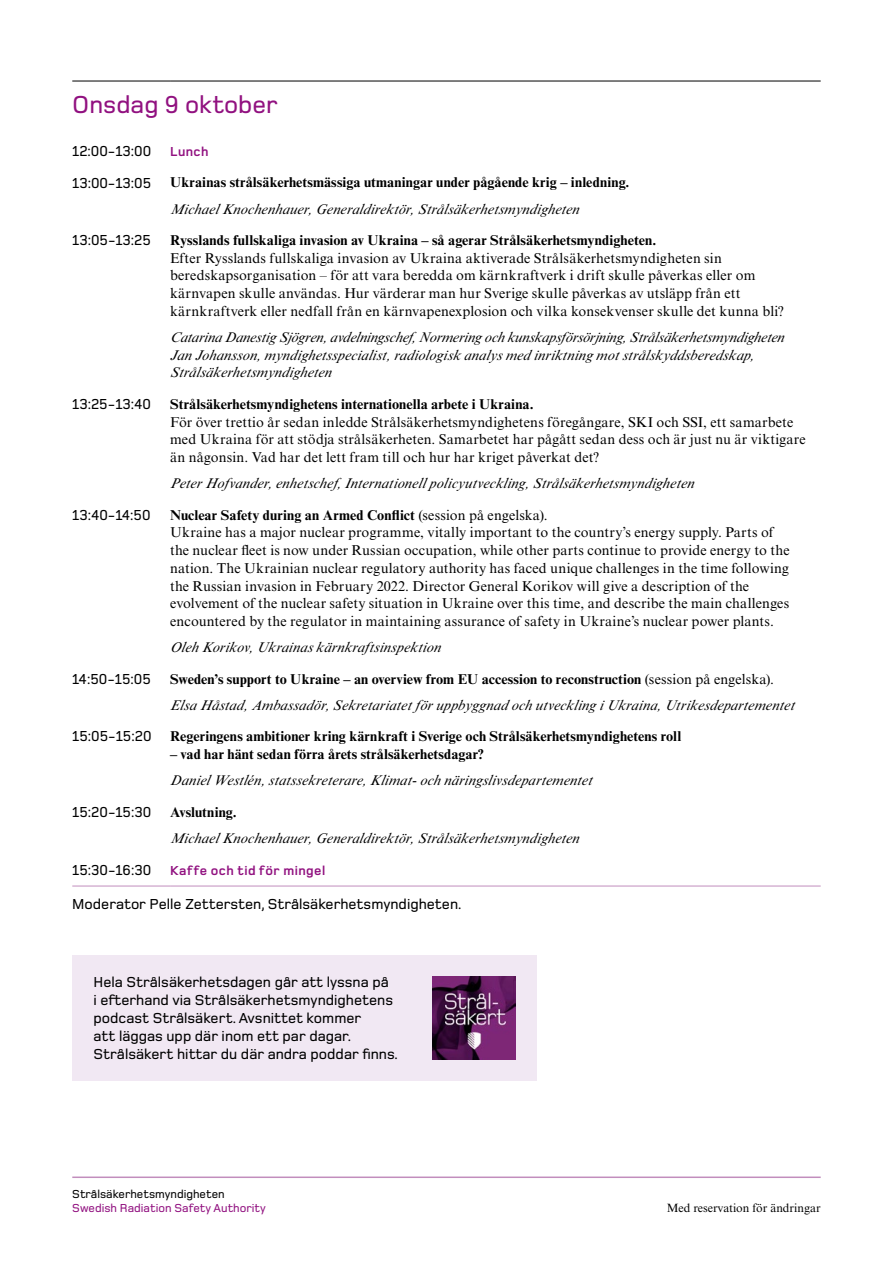
<style>
.page{position:relative;width:893px;height:1263px;background:#fff}
.page>*{position:absolute;margin:0;border:0;box-sizing:border-box;transform-origin:0 0}
.t1{font:500 25.5px "Grykfj Foundry Monoline";color:#911180}
.Fakta_P{font:500 15px/18px "Grykfj Foundry Monoline";color:#000}
.TABELL_tider{font:500 15px "Grykfj Foundry Monoline";color:#000}
.TABELL_text{font:14.25px/17.7px "Pkvpkj Times New Roman MT Std";letter-spacing:.01em;color:#000}
.TABELL_text-2{font:italic 14.25px/17.7px "Rpdhjv Times New Roman MT Std";letter-spacing:.005em;color:#000}
.TABELL_text-3{font:700 14.25px "Bwcfkw Times New Roman MT Std";letter-spacing:.005em;color:#000}
.TABELL_program{font:700 13.5px "Shhyhk Foundry Monoline";letter-spacing:.03em;color:#911180}
.TABELL_lunch{font:700 13.5px "Shhyhk Foundry Monoline";letter-spacing:.03em;color:#911180}
.t2{font:500 12px "Hygvpm Foundry Monoline";color:#911180}
.t3{font:12px "Qjffkj Times New Roman MT Std";color:#000}
.t4{font:500 12px "Hygvpm Foundry Monoline";color:#000}
.s1{font-family:"Bwcfkw Times New Roman MT Std";font-weight:700}
.s2{font-family:"Pkvpkj Times New Roman MT Std";font-weight:400}
</style>
<div class="page">
<hr style="left:72px;top:1176px;width:749px;height:2px;background:#c28ebd">
<hr style="left:72px;top:81px;width:98px;height:1px;background:#000">
<hr style="left:170px;top:81px;width:651px;height:1px;background:#000">
<hr style="left:72px;top:886px;width:98px;height:1px;background:#c28ebd">
<hr style="left:170px;top:886px;width:651px;height:1px;background:#c28ebd">
<div style="left:72px;top:955px;width:465px;height:125px;background:#f1e8f3"></div>
<img style="left:432px;top:976px;width:83px;height:83px">
<h1 class="t1" style="left:72px;top:91px;width:207px">Onsdag 9 oktober</h1>
<p class="TABELL_tider" style="left:72px;top:143px;width:80px">12:00-13:00</p>
<p class="TABELL_lunch" style="left:170px;top:144px;width:40px">Lunch</p>
<p class="TABELL_tider" style="left:72px;top:175px;width:81px">13:00-13:05</p>
<p class="TABELL_text-3" style="left:170px;top:174px;width:461px">Ukrainas strålsäkerhetsmässiga utmaningar under pågående krig – inledning.</p>
<p class="TABELL_text-2" style="left:170px;top:200px;width:413px">Michael Knochenhauer, Generaldirektör, Strålsäkerhetsmyndigheten</p>
<p class="TABELL_tider" style="left:72px;top:232px;width:80px">13:05-13:25</p>
<p class="TABELL_text" style="left:170px;top:231px;width:615px"><span class="s1">Rysslands fullskaliga invasion av Ukraina – så agerar Strålsäkerhetsmyndigheten.<br></span>Efter Rysslands fullskaliga invasion av Ukraina aktiverade Strålsäkerhetsmyndigheten sin beredskapsorganisation – för att vara beredda om kärnkraftverk i drift skulle påverkas eller om kärnvapen skulle användas. Hur värderar man hur Sverige skulle påverkas av utsläpp från ett kärnkraftverk eller nedfall från en kärnvapenexplosion och vilka konsekvenser skulle det kunna bli?</p>
<p class="TABELL_text-2" style="left:170px;top:328px;width:618px">Catarina Danestig Sjögren,avdelningschef,Normering och kunskapsförsörjning,Strålsäkerhetsmyndigheten<br>Jan Johansson, myndighetssp ecialist, radiologisk analys med inriktning mot strålskyddsberedskap,<br>Strålsäkerhetsmyndigheten</p>
<p class="TABELL_tider" style="left:72px;top:396px;width:80px">13:25-13:40</p>
<p class="TABELL_text" style="left:170px;top:395px;width:637px"><span class="s1">Strålsäkerhetsmyndighetens internationella arbete i Ukraina.<br></span>För över trettio år sedan inledde Strålsäkerhetsmyndighetens föregångare, SKI och SSI, ett samarbete med Ukraina för att stödja strålsäkerheten. Samarbetet har pågått sedan dess och är just nu är viktigare än någonsin. Vad har det lett fram till och hur har kriget påverkat det?</p>
<p class="TABELL_text-2" style="left:170px;top:475px;width:528px">Peter Hofvander, enhetschef, Internationell p olicy utveckling, Strålsäkerhetsmyndigheten</p>
<p class="TABELL_tider" style="left:72px;top:507px;width:80px">13:40-14:50</p>
<p class="TABELL_text" style="left:170px;top:506px;width:621px"><span class="s1">Nuclear Safety during an Armed Conflict</span> (session på engelska).<br>Ukraine has a major nuclear programme, vitally important to the country’s energy supply. Parts of the nuclear fleet is now under Russian occupation, while other parts continue to provide energy to the nation. The Ukrainian nuclear regulatory authority has faced unique challenges in the time following the Russian invasion in February 2022. Director General Korikov will give a description of the evolvement of the nuclear safety situation in Ukraine over this time, and describe the main challenges encountered by the regulator in maintaining assurance of safety in Ukraine’s nuclear power plants.</p>
<p class="TABELL_text-2" style="left:170px;top:639px;width:275px">Oleh Korikov, Ukrainas kärnkraftsinsp ektion</p>
<p class="TABELL_tider" style="left:72px;top:671px;width:80px">14:50-15:05</p>
<p class="TABELL_text-3" style="left:170px;top:670px;width:605px">Sweden’s support to Ukraine – an overview from EU accession to reconstruction <span class="s2">(session på engelska).</span></p>
<p class="TABELL_text-2" style="left:170px;top:696px;width:628px">Elsa Håstad, Ambassadör, Sekretariatet för upp byggnad och utveckling i Ukraina, Utrikesdep artementet</p>
<p class="TABELL_tider" style="left:72px;top:728px;width:81px">15:05-15:20</p>
<p class="TABELL_text-3" style="left:170px;top:728px;width:513px">Regeringens ambitioner kring kärnkraft i Sverige och Strålsäkerhetsmyndighetens roll</p>
<p class="TABELL_text-3" style="left:170px;top:745px;width:315px">– vad har hänt sedan förra årets strålsäkerhetsdagar?</p>
<p class="TABELL_text-2" style="left:170px;top:772px;width:426px">Daniel Westlén, statssekreterare, Klimat- och näringslivsdepartementet</p>
<p class="TABELL_tider" style="left:72px;top:804px;width:81px">15:20-15:30</p>
<p class="TABELL_text-3" style="left:170px;top:803px;width:68px">Avslutning.</p>
<p class="TABELL_text-2" style="left:170px;top:829px;width:413px">Michael Knochenhauer, Generaldirektör, Strålsäkerhetsmyndigheten</p>
<p class="TABELL_tider" style="left:72px;top:862px;width:80px">15:30-16:30</p>
<p class="TABELL_program" style="left:170px;top:864px;width:157px">Kaffe och tid för mingel</p>
<p class="Fakta_P" style="left:72px;top:895px;width:391px">Moderator Pelle Zettersten, Strålsäkerhetsmyndigheten.</p>
<p class="Fakta_P" style="left:94px;top:973px;width:301px">Hela Strålsäkerhetsdagen går att lyssna på i efterhand via Strålsäkerhetsmyndighetens podcast Strålsäkert. Avsnittet kommer<br>att läggas upp där inom ett par dagar.</p>
<p class="Fakta_P" style="left:94px;top:1045px;width:306px">Strålsäkert hittar du där andra poddar finns.</p>
<p class="t4" style="left:72px;top:1187px;width:154px">Strålsäkerhetsmyndigheten</p>
<p class="t2" style="left:72px;top:1202px;width:195px">Swedish Radiation Safety Authority</p>
<p class="t3" style="left:667px;top:1201px;width:156px">Med reservation för ändringar</p>
</div>
